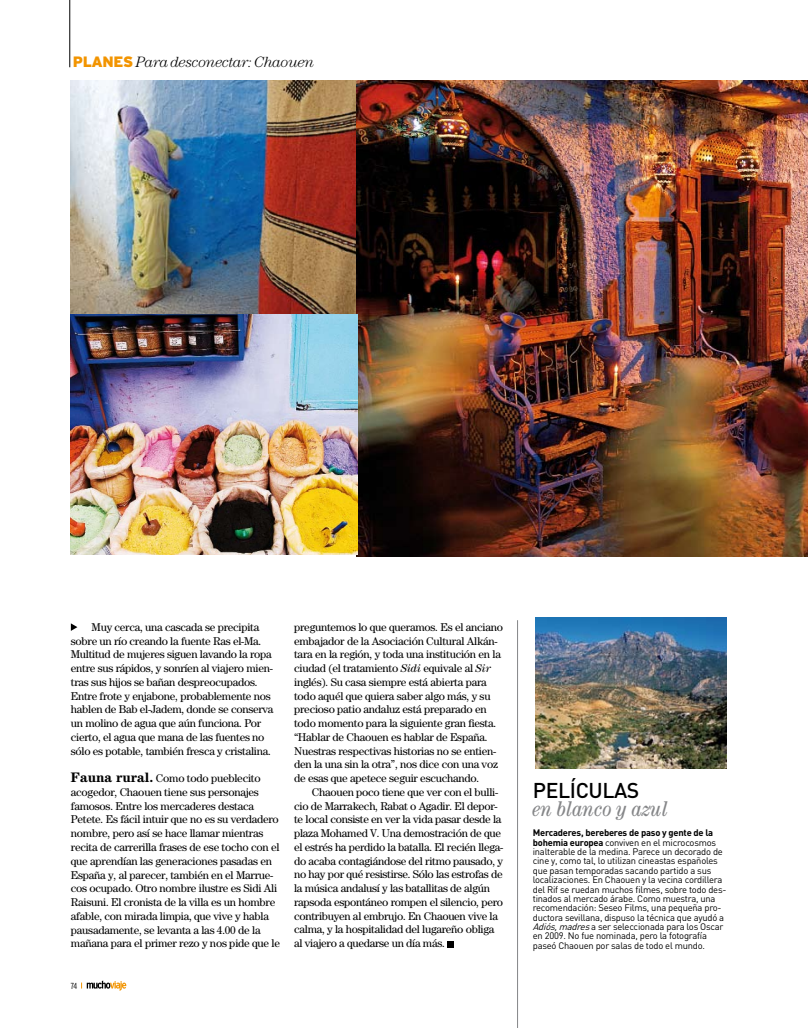
<style>
.page{position:relative;width:808px;height:1028px;background:#fff}
.page>*{position:absolute;margin:0;border:0;box-sizing:border-box;transform-origin:0 0}
.t1{font:italic condensed 21.25px "Century";color:#858688}
.t2{font:500 21.12px "DIN";letter-spacing:-.02em;color:#000}
.t3{font:italic 300 15px "Century";letter-spacing:-.02em;color:#000}
.t4{font:11.25px/13.8px "Century";letter-spacing:-.02em;color:#000}
.t5{font:9.38px/9.4px "DIN";letter-spacing:-.025em;color:#000}
.t6{font:300 condensed 8.75px "Interstate";color:#000;scale:.95 1}
.s1{font-family:"Interstate";font-weight:900;font-style:normal;color:#f29400}
.s2{font-weight:700;font-size:13.75px}
.s3{font-style:italic}
.s4{font-weight:700}
</style>
<div class="page">
<hr style="left:70px;top:0;width:1px;height:67px;background:#000">
<svg style="left:81px;top:980px;width:45px;height:10px"></svg>
<svg style="left:447px;top:941px;width:6px;height:6px"></svg>
<img style="left:71px;top:81px;width:286px;height:233px">
<img style="left:357px;top:81px;width:451px;height:475px">
<img style="left:71px;top:314px;width:287px;height:240px">
<hr style="left:517px;top:620px;width:1px;height:408px;background:#858688">
<img style="left:535px;top:617px;width:191px;height:151px">
<svg style="left:71px;top:623px;width:6px;height:8px"></svg>
<h3 class="t3" style="left:73px;top:54px;width:243px"><span class="s1">PLANES</span> Para desconectar: Chaouen</h3>
<p class="t4" style="left:71px;top:620px;width:204px;text-indent:21px">Muy cerca, una cascada se precipita sobre un río creando la fuente Ras el-Ma.<br>Multitud de mujeres siguen lavando la ropa entre sus rápidos, y sonríen al viajero mien&shy;tras sus hijos se bañan despreocupados.<br>Entre frote y enjabone, probablemente nos hablen de Bab el-Jadem, donde se conserva un molino de agua que aún funciona. Por cierto, el agua que mana de las fuentes no sólo es potable, también fresca y cristalina.</p>
<p class="t4" style="left:71px;top:771px;width:211px"><span class="s2">Fauna rural.</span> Como todo pueblecito acogedor, Chaouen tiene sus personajes famosos. Entre los mercaderes destaca Petete. Es fácil intuir que no es su verdadero nombre, pero así se hace llamar mientras recita de carrerilla frases de ese tocho con el que aprendían las generaciones pasadas en España y, al parecer, también en el Marrue&shy;cos ocupado. Otro nombre ilustre es Sidi Ali Raisuni. El cronista de la villa es un hombre afable, con mirada limpia, que vive y habla pausadamente, se levanta a las 4.00 de la mañana para el primer rezo y nos pide que le</p>
<p class="t6" style="left:71px;top:980px;width:8px">74</p>
<p class="t4" style="left:294px;top:620px;width:210px">preguntemos lo que queramos. Es el anciano embajador de la Asociación Cultural Alkán&shy;tara en la región, y toda una institución en la ciudad (el tratamiento <span class="s3">Sidi</span> equivale al <span class="s3">Sir </span>inglés). Su casa siempre está abierta para todo aquél que quiera saber algo más, y su precioso patio andaluz está preparado en todo momento para la siguiente gran fiesta. “Hablar de Chaouen es hablar de España.<br>Nuestras respectivas historias no se entien&shy;den la una sin la otra”, nos dice con una voz de esas que apetece seguir escuchando.</p>
<p class="t4" style="left:294px;top:785px;width:211px;text-indent:18px">Chaouen poco tiene que ver con el bulli&shy;cio de Marrakech, Rabat o Agadir. El depor&shy;te local consiste en ver la vida pasar desde la plaza Mohamed V. Una demostración de que el estrés ha perdido la batalla. El recién llega&shy;do acaba contagiándose del ritmo pausado, y no hay por qué resistirse. Sólo las estrofas de la música andalusí y las batallitas de algún rapsoda espontáneo rompen el silencio, pero contribuyen al embrujo. En Chaouen vive la calma, y la hospitalidad del lugareño obliga al viajero a quedarse un día más.</p>
<h2 class="t2" style="left:533px;top:777px;width:108px">PELÍCULAS</h2>
<h1 class="t1" style="left:533px;top:796px;width:137px">en blanco y azul</h1>
<p class="t5" style="left:533px;top:828px;width:195px"><span class="s4">Mercaderes, bereberes de paso y gente de la bohemia europea</span> conviven en el microcosmos inalterable de la medina. Parece un decorado de cine y, como tal, lo utilizan cineastas españoles que pasan temporadas sacando partido a sus localizaciones. En Chaouen y la vecina cordillera del Rif se ruedan muchos filmes, sobre todo des&shy;tinados al mercado árabe. Como muestra, una recomendación: Seseo Films, una pequeña pro&shy;ductora sevillana, dispuso la técnica que ayudó a <span class="s3">Adiós,madres</span>a ser seleccionada para los Oscar en 2009. No fue nominada, pero la fotografía paseó Chaouen por salas de todo el mundo.</p>
</div>
